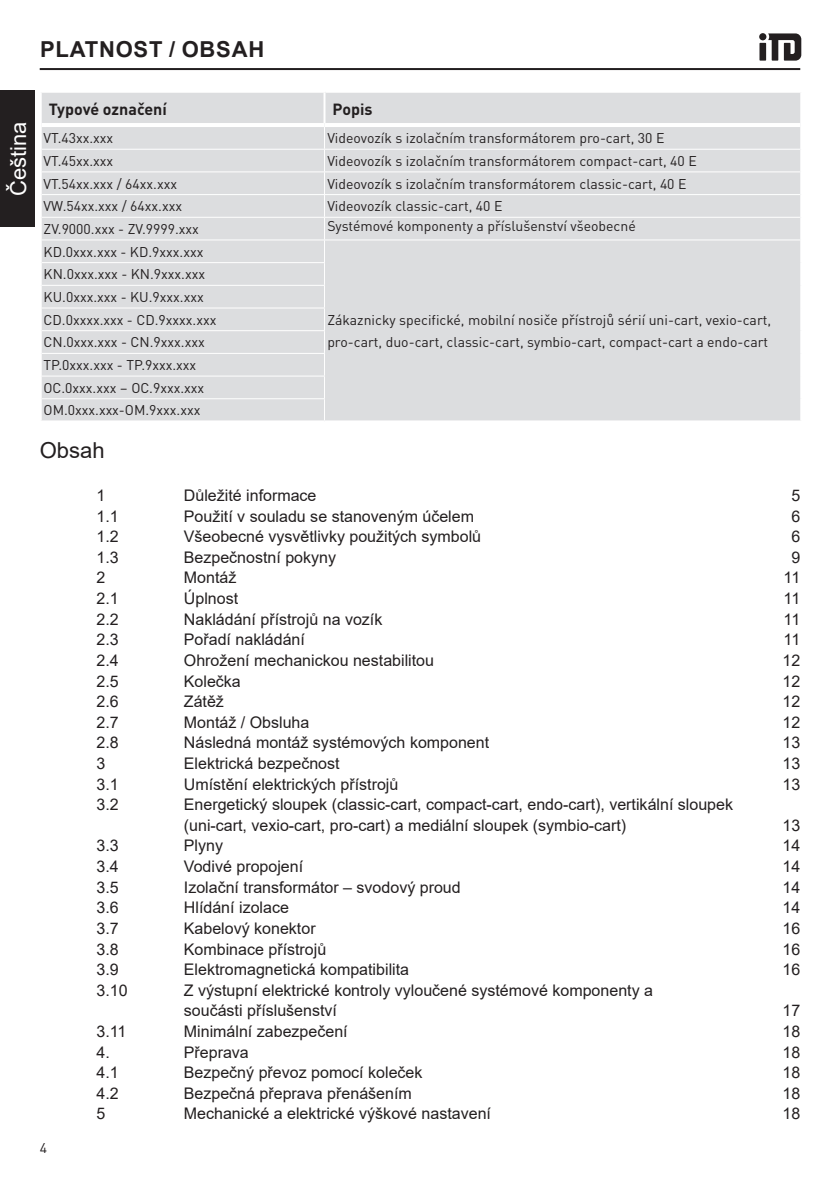
<style>
.page{position:relative;width:840px;height:1191px;background:#fff}
.page>*{position:absolute;margin:0;border:0;box-sizing:border-box;transform-origin:0 0}
.t1{font:700 22px "Arial";letter-spacing:.035em;color:#231f20}
.t2{font:22px "Arial";color:#fff}
.t3{font:22px "Arial";color:#231f20}
.t4{font:16px/20.6px "Arial";color:#231f20}
.t5{font:700 16px "DIN Pro";color:#231f20}
.t6{font:14px/22.6px "DIN Pro";color:#231f20}
.t7{font:14px/22.6px "DINOT";letter-spacing:-.005em;color:#231f20}
</style>
<div class="page">
<hr style="left:40px;top:68px;width:759px;height:2px;background:#231f20">
<div style="left:0;top:91px;width:34px;height:136px;background:#231f20"></div>
<svg style="left:759px;top:33px;width:41px;height:28px"></svg>
<div style="left:42px;top:93px;width:757px;height:327px;background:#dcdddf"></div>
<hr style="left:325px;top:149px;width:474px;height:1px;background:#fff">
<hr style="left:325px;top:171px;width:474px;height:1px;background:#fff">
<hr style="left:325px;top:194px;width:474px;height:1px;background:#fff">
<hr style="left:325px;top:217px;width:474px;height:1px;background:#fff">
<hr style="left:325px;top:239px;width:474px;height:1px;background:#fff">
<hr style="left:323px;top:93px;width:2px;height:30px;background:#fff">
<hr style="left:42px;top:149px;width:283px;height:1px;background:#fff">
<hr style="left:42px;top:171px;width:283px;height:1px;background:#fff">
<hr style="left:42px;top:194px;width:283px;height:1px;background:#fff">
<hr style="left:42px;top:217px;width:283px;height:1px;background:#fff">
<hr style="left:42px;top:239px;width:283px;height:1px;background:#fff">
<hr style="left:42px;top:262px;width:283px;height:1px;background:#fff">
<hr style="left:42px;top:285px;width:283px;height:1px;background:#fff">
<hr style="left:42px;top:307px;width:283px;height:1px;background:#fff">
<hr style="left:42px;top:330px;width:283px;height:1px;background:#fff">
<hr style="left:42px;top:353px;width:283px;height:1px;background:#fff">
<hr style="left:42px;top:375px;width:283px;height:1px;background:#fff">
<hr style="left:42px;top:398px;width:283px;height:1px;background:#fff">
<svg style="left:324px;top:127px;width:1px;height:293px"></svg>
<hr style="left:42px;top:123px;width:282px;height:4px;background:#fff">
<hr style="left:324px;top:123px;width:475px;height:4px;background:#fff">
<h1 class="t1" style="left:40px;top:34px;width:225px">PLATNOST / OBSAH</h1>
<h1 class="t2" style="left:3px;top:196px;width:76px;rotate:-90deg">Čeština</h1>
<p class="t5" style="left:49px;top:96px;width:120px">Typové označení</p>
<p class="t5" style="left:332px;top:96px;width:41px">Popis</p>
<p class="t7" style="left:44px;top:126px;width:71px">VT.43xx.xxx</p>
<p class="t6" style="left:327px;top:126px;width:338px">Videovozík s izolačním transformátorem pro-cart, 30 E</p>
<p class="t7" style="left:44px;top:148px;width:71px">VT.45xx.xxx</p>
<p class="t6" style="left:327px;top:149px;width:371px">Videovozík s izolačním transformátorem compact-cart, 40 E</p>
<p class="t7" style="left:44px;top:171px;width:135px">VT.54xx.xxx / 64xx.xxx</p>
<p class="t6" style="left:327px;top:171px;width:360px">Videovozík s izolačním transformátorem classic-cart, 40 E</p>
<p class="t7" style="left:44px;top:194px;width:140px">VW.54xx.xxx / 64xx.xxx</p>
<p class="t6" style="left:327px;top:194px;width:176px">Videovozík classic-cart, 40 E</p>
<p class="t7" style="left:44px;top:216px;width:157px">ZV.9000.xxx - ZV.9999.xxx</p>
<p class="t6" style="left:327px;top:213px;width:310px">Systémové komponenty a příslušenství všeobecné</p>
<p class="t7" style="left:44px;top:239px;width:161px">KD.0xxx.xxx - KD.9xxx.xxx</p>
<p class="t7" style="left:44px;top:262px;width:163px">KN.0xxx.xxx - KN.9xxx.xxx<br>KU.0xxx.xxx - KU.9xxx.xxx</p>
<p class="t6" style="left:44px;top:307px;width:174px">CD.0xxxx.xxx - CD.9xxxx.xxx<br>CN.0xxx.xxx - CN.9xxx.xxx<br>TP.0xxx.xxx - TP.9xxx.xxx</p>
<p class="t7" style="left:44px;top:375px;width:162px">OC.0xxx.xxx – OC.9xxx.xxx<br>OM.0xxx.xxx-OM.9xxx.xxx</p>
<p class="t6" style="left:327px;top:308px;width:445px;line-height:22px">Zákaznicky specifické, mobilní nosiče přístrojů sérií uni-cart, vexio-cart, pro-cart, duo-cart, classic-cart, symbio-cart, compact-cart a endo-cart</p>
<h1 class="t3" style="left:40px;top:435px;width:66px">Obsah</h1>
<p class="t4" style="left:96px;top:485px;width:10px">1</p>
<p class="t4" style="left:184px;top:485px;width:134px">Důležité informace</p>
<p class="t4" style="left:790px;top:485px;width:10px">5</p>
<p class="t4" style="left:96px;top:505px;width:24px">1.1</p>
<p class="t4" style="left:184px;top:505px;width:291px">Použití v souladu se stanoveným účelem</p>
<p class="t4" style="left:790px;top:505px;width:10px">6</p>
<p class="t4" style="left:96px;top:526px;width:24px">1.2</p>
<p class="t4" style="left:184px;top:526px;width:299px">Všeobecné vysvětlivky použitých symbolů</p>
<p class="t4" style="left:790px;top:526px;width:10px">6</p>
<p class="t4" style="left:96px;top:547px;width:24px">1.3</p>
<p class="t4" style="left:184px;top:547px;width:154px">Bezpečnostní pokyny</p>
<p class="t4" style="left:790px;top:547px;width:10px">9</p>
<p class="t4" style="left:96px;top:567px;width:10px">2</p>
<p class="t4" style="left:184px;top:567px;width:54px">Montáž</p>
<p class="t4" style="left:783px;top:567px;width:18px">11</p>
<p class="t4" style="left:96px;top:588px;width:24px">2.1</p>
<p class="t4" style="left:184px;top:588px;width:56px">Úplnost</p>
<p class="t4" style="left:783px;top:588px;width:18px">11</p>
<p class="t4" style="left:96px;top:608px;width:24px">2.2</p>
<p class="t4" style="left:184px;top:608px;width:200px">Nakládání přístrojů na vozík</p>
<p class="t4" style="left:783px;top:608px;width:18px">11</p>
<p class="t4" style="left:96px;top:629px;width:24px">2.3</p>
<p class="t4" style="left:184px;top:629px;width:122px">Pořadí nakládání</p>
<p class="t4" style="left:783px;top:629px;width:18px">11</p>
<p class="t4" style="left:96px;top:650px;width:24px">2.4</p>
<p class="t4" style="left:184px;top:650px;width:251px">Ohrožení mechanickou nestabilitou</p>
<p class="t4" style="left:782px;top:650px;width:19px">12</p>
<p class="t4" style="left:96px;top:670px;width:24px">2.5</p>
<p class="t4" style="left:184px;top:670px;width:58px">Kolečka</p>
<p class="t4" style="left:782px;top:670px;width:19px">12</p>
<p class="t4" style="left:96px;top:691px;width:24px">2.6</p>
<p class="t4" style="left:184px;top:691px;width:42px">Zátěž</p>
<p class="t4" style="left:782px;top:691px;width:19px">12</p>
<p class="t4" style="left:96px;top:711px;width:24px">2.7</p>
<p class="t4" style="left:184px;top:711px;width:127px">Montáž / Obsluha</p>
<p class="t4" style="left:782px;top:711px;width:19px">12</p>
<p class="t4" style="left:96px;top:732px;width:24px">2.8</p>
<p class="t4" style="left:184px;top:732px;width:307px">Následná montáž systémových komponent</p>
<p class="t4" style="left:782px;top:732px;width:19px">13</p>
<p class="t4" style="left:96px;top:753px;width:10px">3</p>
<p class="t4" style="left:184px;top:753px;width:157px">Elektrická bezpečnost</p>
<p class="t4" style="left:782px;top:753px;width:19px">13</p>
<p class="t4" style="left:96px;top:773px;width:24px">3.1</p>
<p class="t4" style="left:184px;top:773px;width:216px">Umístění elektrických přístrojů</p>
<p class="t4" style="left:782px;top:773px;width:19px">13</p>
<p class="t4" style="left:96px;top:794px;width:24px">3.2</p>
<p class="t4" style="left:184px;top:794px;width:550px">Energetický sloupek (classic-cart, compact-cart, endo-cart), vertikální sloupek (uni-cart, vexio-cart, pro-cart) a mediální sloupek (symbio-cart)</p>
<p class="t4" style="left:782px;top:815px;width:19px">13</p>
<p class="t4" style="left:96px;top:835px;width:24px">3.3</p>
<p class="t4" style="left:184px;top:835px;width:41px">Plyny</p>
<p class="t4" style="left:782px;top:835px;width:19px">14</p>
<p class="t4" style="left:96px;top:856px;width:24px">3.4</p>
<p class="t4" style="left:184px;top:856px;width:121px">Vodivé propojení</p>
<p class="t4" style="left:782px;top:856px;width:19px">14</p>
<p class="t4" style="left:96px;top:876px;width:24px">3.5</p>
<p class="t4" style="left:184px;top:876px;width:278px">Izolační transformátor – svodový proud</p>
<p class="t4" style="left:782px;top:876px;width:19px">14</p>
<p class="t4" style="left:96px;top:897px;width:24px">3.6</p>
<p class="t4" style="left:184px;top:897px;width:106px">Hlídání izolace</p>
<p class="t4" style="left:782px;top:897px;width:19px">14</p>
<p class="t4" style="left:96px;top:918px;width:24px">3.7</p>
<p class="t4" style="left:184px;top:918px;width:133px">Kabelový konektor</p>
<p class="t4" style="left:782px;top:918px;width:19px">16</p>
<p class="t4" style="left:96px;top:938px;width:24px">3.8</p>
<p class="t4" style="left:184px;top:938px;width:144px">Kombinace přístrojů</p>
<p class="t4" style="left:782px;top:938px;width:19px">16</p>
<p class="t4" style="left:96px;top:959px;width:24px">3.9</p>
<p class="t4" style="left:184px;top:959px;width:226px">Elektromagnetická kompatibilita</p>
<p class="t4" style="left:782px;top:959px;width:19px">16</p>
<p class="t4" style="left:96px;top:979px;width:33px">3.10</p>
<p class="t4" style="left:184px;top:979px;width:470px">Z výstupní elektrické kontroly vyloučené systémové komponenty a součásti příslušenství</p>
<p class="t4" style="left:782px;top:1000px;width:19px">17</p>
<p class="t7" style="left:40px;top:1136px;width:9px">4</p>
<p class="t4" style="left:96px;top:1021px;width:31px">3.11</p>
<p class="t4" style="left:184px;top:1021px;width:165px">Minimální zabezpečení</p>
<p class="t4" style="left:782px;top:1021px;width:19px">18</p>
<p class="t4" style="left:96px;top:1041px;width:15px">4.</p>
<p class="t4" style="left:184px;top:1041px;width:66px">Přeprava</p>
<p class="t4" style="left:782px;top:1041px;width:19px">18</p>
<p class="t4" style="left:96px;top:1062px;width:24px">4.1</p>
<p class="t4" style="left:184px;top:1062px;width:240px">Bezpečný převoz pomocí koleček</p>
<p class="t4" style="left:782px;top:1062px;width:19px">18</p>
<p class="t4" style="left:96px;top:1082px;width:24px">4.2</p>
<p class="t4" style="left:184px;top:1082px;width:229px">Bezpečná přeprava přenášením</p>
<p class="t4" style="left:782px;top:1082px;width:19px">18</p>
<p class="t4" style="left:96px;top:1103px;width:10px">5</p>
<p class="t4" style="left:184px;top:1103px;width:308px">Mechanické a elektrické výškové nastavení</p>
<p class="t4" style="left:782px;top:1103px;width:19px">18</p>
</div>
